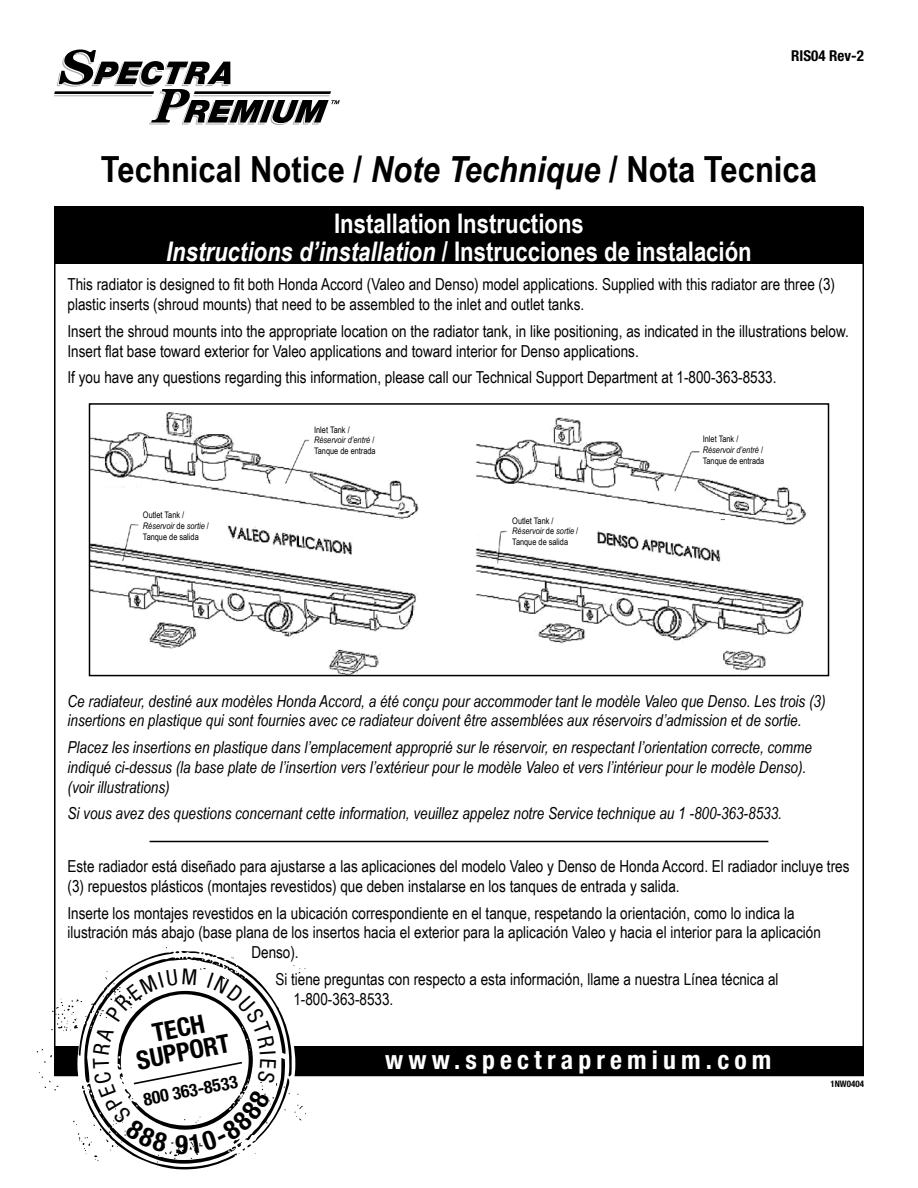
<style>
.page{position:relative;width:918px;height:1188px;background:#fff}
.page>*{position:absolute;margin:0;border:0;box-sizing:border-box;transform-origin:0 0}
.t1{font:700 36px "Arial Narrow";color:#000;scale:1.05 1}
.t2{font:700 27px/28.5px "Arial Narrow";color:#fff;text-align:center}
.t3{font:700 condensed 25.8px "Helvetica Neue";letter-spacing:.2em;color:#fff}
.t4{font:700 condensed 25.8px/24.2px "Helvetica Neue";color:#000;text-align:center}
.t5{font:700 condensed 17.7px "Helvetica Neue";color:#000}
.t6{font:16.5px/19.8px "Arial Narrow";color:#000}
.t7{font:italic 16.5px/19.8px "Arial Narrow";color:#000}
.t8{font:700 condensed 15px "Helvetica Neue";color:#000}
.t9{font:9px/10.8px "Arial Narrow";color:#000}
.t10{font:700 condensed 9px "Helvetica Neue";color:#000}
.s1{font-style:italic}
</style>
<div class="page">
<div style="left:55px;top:1046px;width:808px;height:30px;background:#000"></div>
<div style="left:55px;top:207px;width:808px;height:57px;background:#000"></div>
<svg style="left:54px;top:50px;width:286px;height:75px"></svg>
<img style="left:92px;top:412px;width:714px;height:261px">
<div style="left:89px;top:403px;width:740px;height:273px;border:2px solid #000"></div>
<svg style="left:37px;top:947px;width:269px;height:222px"></svg>
<hr style="left:150px;top:841px;width:618px;height:1px;background:#000">
<div style="left:198px;top:515px;width:132px;height:42px;background:#fff"></div>
<img style="left:226px;top:517px;width:130px;height:43px">
<div style="left:579px;top:518px;width:132px;height:42px;background:#fff"></div>
<img style="left:593px;top:520px;width:131px;height:45px">
<svg style="left:93px;top:968px;width:183px;height:186px"></svg>
<p class="t8" style="left:791px;top:47px;width:74px">RIS04 Rev-2</p>
<h1 class="t1" style="left:101px;top:149px;width:684px">Technical Notice / <span class="s1">Note Technique</span> / Nota Tecnica</h1>
<h2 class="t2" style="left:166px;top:209px;width:587px">Installation Instructions<br><span class="s1">Instructions d’installation</span> / Instrucciones de instalación</h2>
<p class="t6" style="left:68px;top:275px;width:769px">This radiator is designed to fit both Honda Accord (Valeo and Denso) model applications. Supplied with this radiator are three (3) plastic inserts (shroud mounts) that need to be assembled to the inlet and outlet tanks.</p>
<p class="t6" style="left:68px;top:321px;width:783px">Insert the shroud mounts into the appropriate location on the radiator tank, in like positioning, as indicated in the illustrations below.<br>Insert flat base toward exterior for Valeo applications and toward interior for Denso applications.</p>
<p class="t6" style="left:68px;top:367px;width:711px">If you have any questions regarding this information, please call our Technical Support Department at 1-800-363-8533.</p>
<p class="t9" style="left:314px;top:424px;width:63px">Inlet Tank /<br><span class="s1">Réservoir d’entré</span> /<br>Tanque de entrada</p>
<p class="t9" style="left:703px;top:434px;width:63px">Inlet Tank /<br><span class="s1">Réservoir d’entré</span> /<br>Tanque de entrada</p>
<p class="t9" style="left:143px;top:510px;width:68px">Outlet Tank /<br><span class="s1">Réservoir</span> de <span class="s1">sortie</span> /<br>Tanque de salida</p>
<p class="t9" style="left:512px;top:515px;width:68px">Outlet Tank /<br><span class="s1">Réservoir</span> de <span class="s1">sortie</span> /<br>Tanque de salida</p>
<p class="t7" style="left:68px;top:691px;width:760px">Ce radiateur, destiné aux modèles Honda Accord, a été conçu pour accommoder tant le modèle Valeo que Denso. Les trois (3) insertions en plastique qui sont fournies avec ce radiateur doivent être assemblées aux réservoirs d’admission et de sortie.</p>
<p class="t7" style="left:68px;top:737px;width:746px">Placez les insertions en plastique dans l’emplacement approprié sur le réservoir, en respectant l’orientation correcte, comme indiqué ci-dessus (la base plate de l’insertion vers l’extérieur pour le modèle Valeo et vers l’intérieur pour le modèle Denso). (voir illustrations)</p>
<p class="t7" style="left:68px;top:803px;width:716px">Si vous avez des questions concernant cette information, veuillez appelez notre Service technique au 1 -800-363-8533.</p>
<p class="t6" style="left:68px;top:856px;width:784px">Este radiador está diseñado para ajustarse a las aplicaciones del modelo Valeo y Denso de Honda Accord. El radiador incluye tres (3) repuestos plásticos (montajes revestidos) que deben instalarse en los tanques de entrada y salida.</p>
<p class="t6" style="left:68px;top:903px;width:729px">Inserte los montajes revestidos en la ubicación correspondiente en el tanque, respetando la orientación, como lo indica la</p>
<p class="t6" style="left:68px;top:923px;width:755px">ilustración más abajo (base plana de los insertos hacia el exterior para la aplicación Valeo y hacia el interior para la aplicación</p>
<p class="t6" style="left:251px;top:942px;width:49px">Denso).</p>
<p class="t6" style="left:293px;top:969px;width:487px;text-indent:-18px">Si tiene preguntas con respecto a esta información, llame a nuestra Línea técnica al<br>1-800-363-8533.</p>
<h3 class="t4" style="left:130px;top:1025px;width:96px;rotate:-11deg">TECH<br>SUPPORT</h3>
<p class="t5" style="left:141px;top:1089px;width:97px;rotate:-11deg">800 363-8533</p>
<h3 class="t3" style="left:385px;top:1044px;width:388px">www.spectrapremium.com</h3>
<p class="t10" style="left:830px;top:1078px;width:35px">1NW0404</p>
</div>
